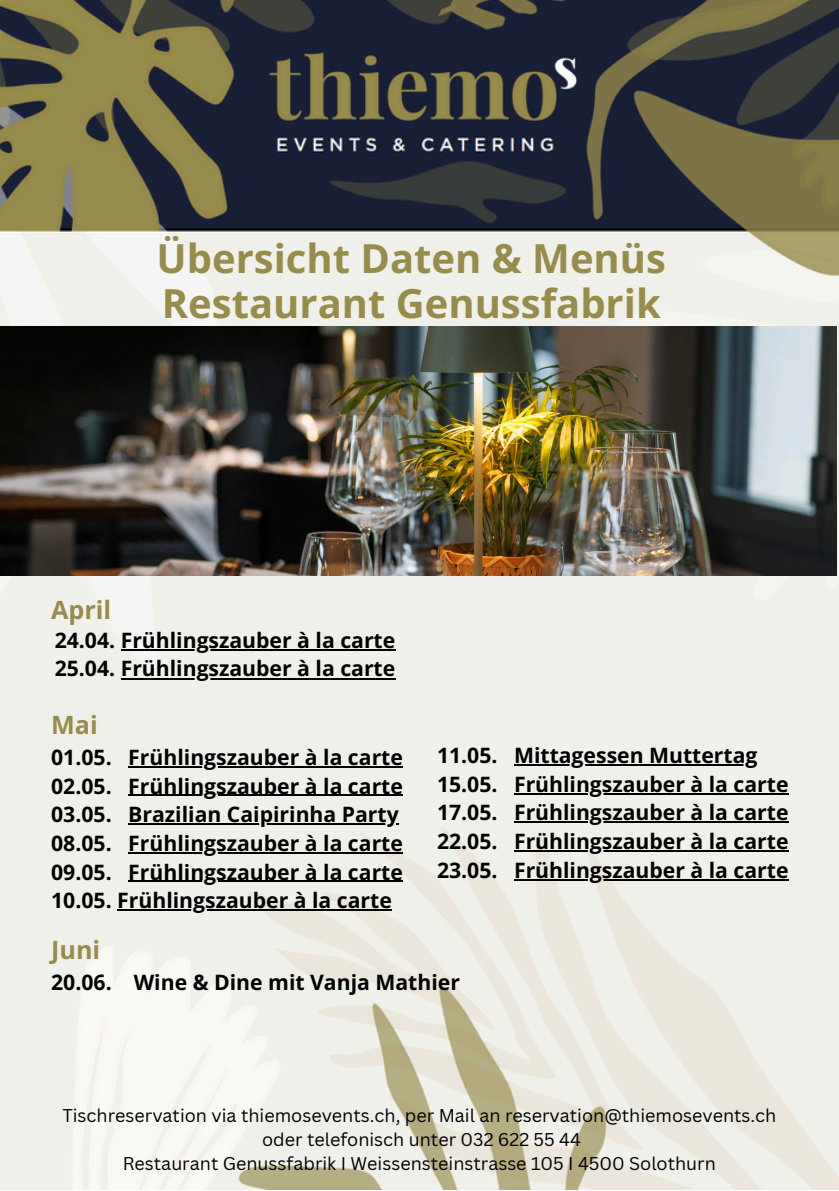
<style>
.page{position:relative;width:839px;height:1191px;background:#fff}
.page>*{position:absolute;margin:0;border:0;box-sizing:border-box;transform-origin:0 0}
.t1{font:700 40px/45px "Open Sans";color:#988c4b}
.t2{font:700 25.2px "Open Sans";color:#988c4b}
.t3{font:700 21.2px/28.6px "Open Sans";color:#000}
.t4{font:18px "Canva Sans";color:#000}
</style>
<div class="page">
<img style="left:0;top:0;width:838px;height:1190px">
<img style="left:0;top:326px;width:836px;height:249px">
<hr style="left:128px;top:766px;width:275px;height:1px;background:#000">
<hr style="left:128px;top:795px;width:275px;height:1px;background:#000">
<hr style="left:128px;top:823px;width:271px;height:2px;background:#000">
<hr style="left:128px;top:852px;width:275px;height:1px;background:#000">
<hr style="left:128px;top:881px;width:275px;height:1px;background:#000">
<hr style="left:117px;top:909px;width:275px;height:1px;background:#000">
<hr style="left:514px;top:764px;width:243px;height:2px;background:#000">
<hr style="left:514px;top:793px;width:274px;height:1px;background:#000">
<hr style="left:514px;top:822px;width:274px;height:1px;background:#000">
<hr style="left:514px;top:850px;width:274px;height:2px;background:#000">
<hr style="left:514px;top:879px;width:274px;height:1px;background:#000">
<hr style="left:121px;top:649px;width:274px;height:2px;background:#000">
<hr style="left:121px;top:678px;width:274px;height:1px;background:#000">
<p class="t1" style="left:157px;top:235px;width:511px">Übersicht Daten &amp; Menüs<br>Restaurant Genussfabrik</p>
<p class="t2" style="left:51px;top:592px;width:62px">April</p>
<p class="t3" style="left:55px;top:625px;width:342px">24.04. Frühlingszauber à la carte<br>25.04. Frühlingszauber à la carte</p>
<h1 class="t2" style="left:51px;top:707px;width:48px">Mai</h1>
<h1 class="t3" style="left:51px;top:743px;width:62px">01.05.</h1>
<p class="t3" style="left:128px;top:743px;width:276px">Frühlingszauber à la carte</p>
<p class="t3" style="left:51px;top:771px;width:62px">02.05.</p>
<h2 class="t3" style="left:128px;top:771px;width:276px">Frühlingszauber à la carte</h2>
<h2 class="t3" style="left:51px;top:800px;width:62px">03.05.</h2>
<h3 class="t3" style="left:128px;top:800px;width:272px">Brazilian Caipirinha Party</h3>
<h3 class="t3" style="left:51px;top:828px;width:62px">08.05.</h3>
<h3 class="t3" style="left:128px;top:828px;width:276px">Frühlingszauber à la carte</h3>
<h3 class="t3" style="left:51px;top:857px;width:62px">09.05.</h3>
<p class="t3" style="left:437px;top:740px;width:353px">11.05. Mittagessen Muttertag 15.05. Frühlingszauber à la carte 17.05. Frühlingszauber à la carte 22.05. Frühlingszauber à la carte 23.05. Frühlingszauber à la carte</p>
<h3 class="t3" style="left:51px;top:857px;width:353px;text-indent:77px">Frühlingszauber à la carte<br>10.05. Frühlingszauber à la carte</h3>
<h3 class="t2" style="left:51px;top:932px;width:51px">Juni</h3>
<h3 class="t3" style="left:51px;top:967px;width:410px">20.06. Wine &amp; Dine mit Vanja Mathier</h3>
<p class="t4" style="left:62px;top:1103px;width:715px">Tischreservation via thiemosevents.ch, per Mail an reservation@thiemosevents.ch</p>
<p class="t4" style="left:262px;top:1127px;width:320px">oder telefonisch unter 032 622 55 44</p>
<p class="t4" style="left:123px;top:1151px;width:594px">Restaurant Genussfabrik I Weissensteinstrasse 105 I 4500 Solothurn</p>
</div>
